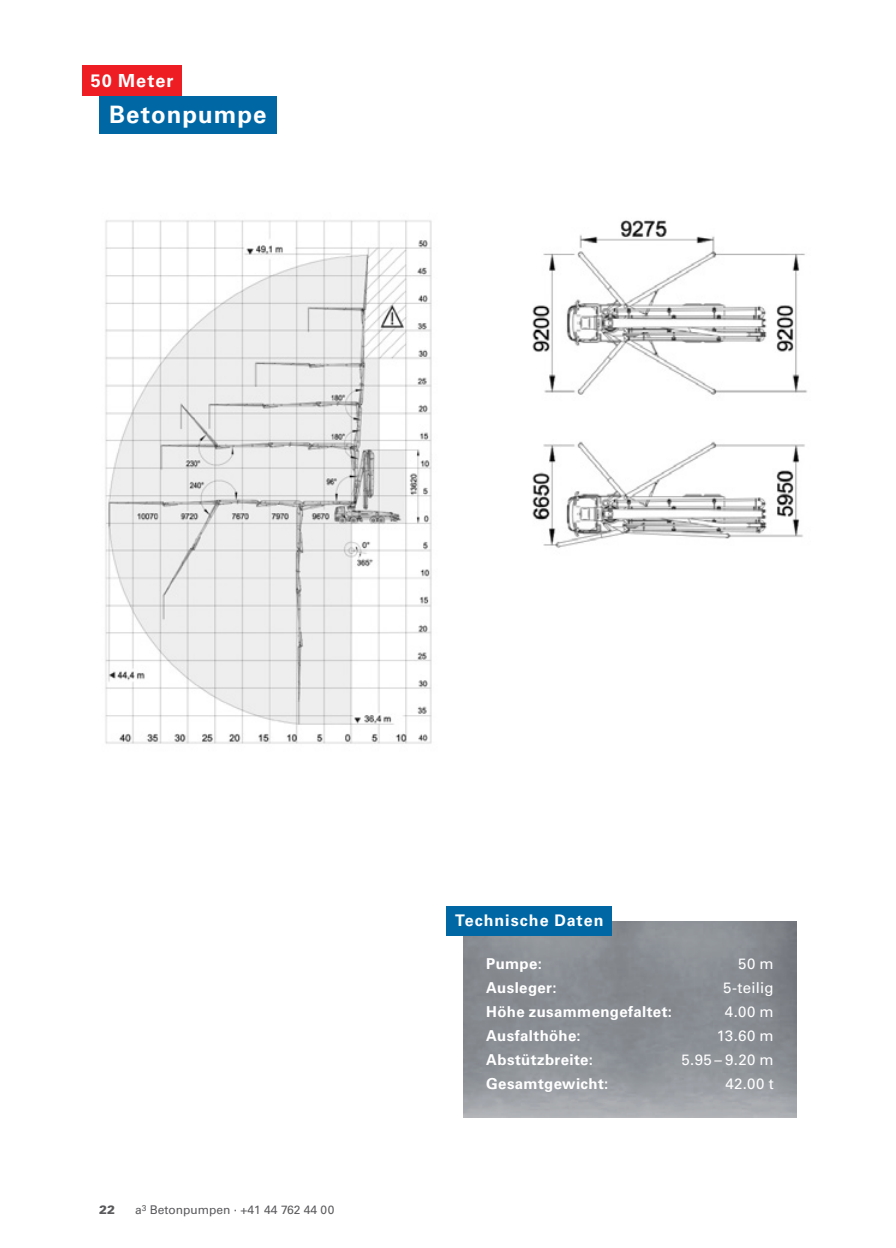
<style>
.page{position:relative;width:896px;height:1248px;background:#fff}
.page>*{position:absolute;margin:0;border:0;box-sizing:border-box;transform-origin:0 0}
.t1{font:700 24px "Univers LT Std";letter-spacing:.045em;color:#fff}
.t2{font:700 18px "Univers LT Std";letter-spacing:.06em;color:#fff}
.t3{font:700 16px "Univers LT Std";letter-spacing:.065em;color:#fff}
.t4{font:700 15px "Univers LT Std";letter-spacing:.025em;color:#fff}
.t5{font:15px "Univers LT Std";letter-spacing:.02em;color:#fff}
.t6{font:12px "Univers LT Std";color:#5a5a5d}
.t7{font:900 12px "Univers LT Std";color:#5a5a5d}
</style>
<div class="page">
<img style="left:105px;top:220px;width:327px;height:524px">
<img style="left:532px;top:220px;width:275px;height:328px">
<div style="left:82px;top:66px;width:100px;height:30px;background:#ee1d23"></div>
<div style="left:99px;top:96px;width:178px;height:37px;background:#0067a5"></div>
<img style="left:463px;top:921px;width:334px;height:196px">
<div style="left:446px;top:905px;width:166px;height:30px;background:#0067a5"></div>
<p class="t2" style="left:91px;top:70px;width:84px">50 Meter</p>
<h1 class="t1" style="left:109px;top:101px;width:159px">Betonpumpe</h1>
<p class="t7" style="left:99px;top:1201px;width:18px">22</p>
<p class="t6" style="left:135px;top:1202px;width:201px">a<sup>3</sup> Betonpumpen · +41 44 762 44 00</p>
<p class="t3" style="left:455px;top:911px;width:150px">Technische Daten</p>
<p class="t4" style="left:486px;top:955px;width:57px">Pumpe:</p>
<p class="t5" style="left:738px;top:955px;width:37px">50 m</p>
<p class="t4" style="left:486px;top:979px;width:72px">Ausleger:</p>
<p class="t5" style="left:723px;top:979px;width:52px">5-teilig</p>
<p class="t4" style="left:486px;top:1003px;width:187px">Höhe zusammengefaltet:</p>
<p class="t5" style="left:725px;top:1003px;width:50px">4.00 m</p>
<p class="t4" style="left:486px;top:1027px;width:96px">Ausfalthöhe:</p>
<p class="t5" style="left:717px;top:1027px;width:58px">13.60 m</p>
<p class="t4" style="left:486px;top:1051px;width:108px">Abstützbreite:</p>
<p class="t5" style="left:681px;top:1051px;width:94px">5.95 – 9.20 m</p>
<p class="t4" style="left:486px;top:1075px;width:124px">Gesamtgewicht:</p>
<p class="t5" style="left:725px;top:1075px;width:50px">42.00 t</p>
</div>
